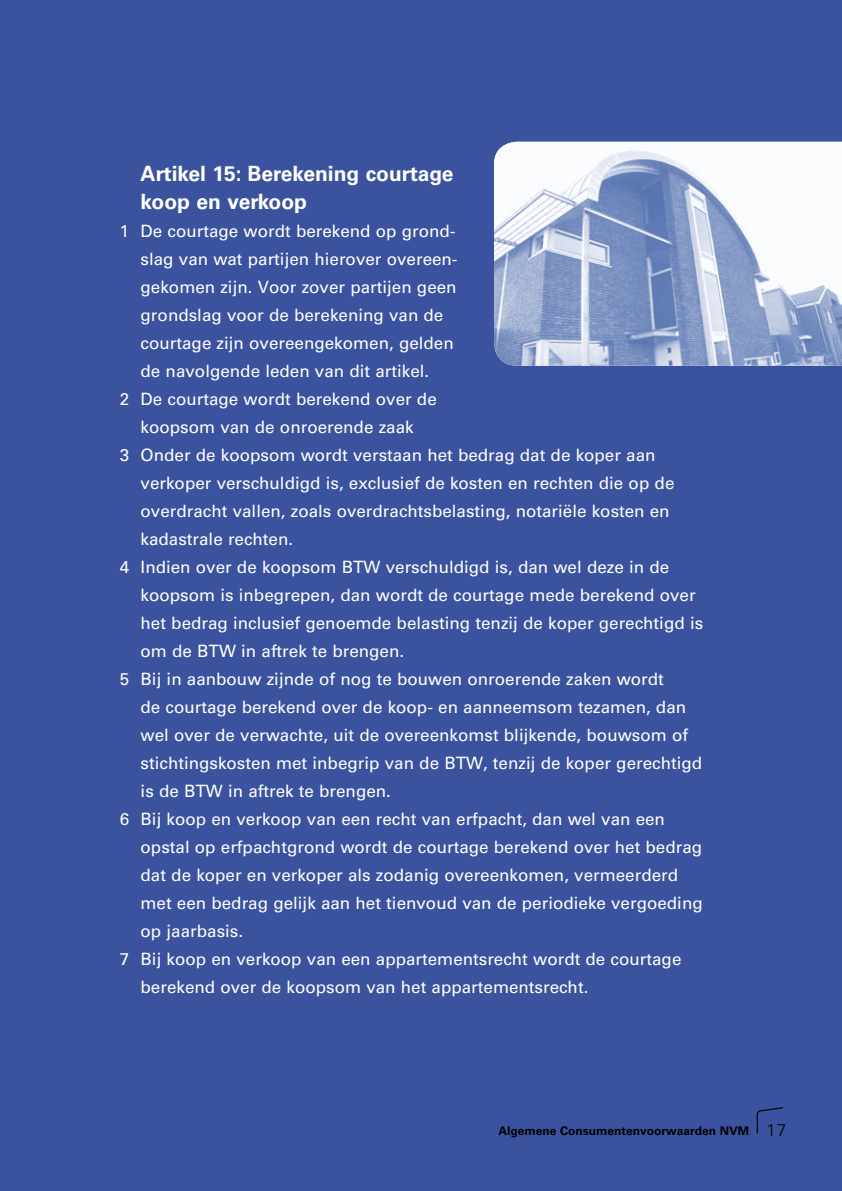
<style>
.page{position:relative;width:842px;height:1191px;background:#3b539e}
.page>*{position:absolute;margin:0;border:0;box-sizing:border-box;transform-origin:0 0}
.t1{font:700 21px/28px "Univers";color:#fff}
.t2{font:17px "Univers";color:#fff}
.t3{font:700 12px "Univers";color:#000}
.s1{font-weight:300;font-size:17px}
</style>
<div class="page">
<svg style="left:756px;top:1107px;width:27px;height:26px"></svg>
<img style="left:494px;top:142px;width:348px;height:224px">
<p class="t1" style="left:141px;top:160px;width:315px">Artikel 15: Berekening courtage koop en verkoop</p>
<p class="t2" style="left:120px;top:221px;width:337px">1 De courtage wordt berekend op grond-</p>
<p class="t2" style="left:141px;top:249px;width:318px">slag van wat partijen hierover overeen-</p>
<p class="t2" style="left:141px;top:277px;width:317px">gekomen zijn. Voor zover partijen geen</p>
<p class="t2" style="left:141px;top:305px;width:304px">grondslag voor de berekening van de</p>
<p class="t2" style="left:141px;top:333px;width:315px">courtage zijn overeengekomen, gelden</p>
<p class="t2" style="left:141px;top:361px;width:290px">de navolgende leden van dit artikel.</p>
<p class="t2" style="left:120px;top:389px;width:318px">2 De courtage wordt berekend over de</p>
<p class="t2" style="left:141px;top:417px;width:275px">koopsom van de onroerende zaak</p>
<p class="t2" style="left:120px;top:445px;width:537px">3 Onder de koopsom wordt verstaan het bedrag dat de koper aan</p>
<p class="t2" style="left:141px;top:473px;width:535px">verkoper verschuldigd is, exclusief de kosten en rechten die op de</p>
<p class="t2" style="left:141px;top:501px;width:531px">overdracht vallen, zoals overdrachtsbelasting, notariële kosten en</p>
<p class="t2" style="left:141px;top:529px;width:154px">kadastrale rechten.</p>
<p class="t2" style="left:120px;top:557px;width:551px">4 Indien over de koopsom BTW verschuldigd is, dan wel deze in de</p>
<p class="t2" style="left:141px;top:585px;width:556px">koopsom is inbegrepen, dan wordt de courtage mede berekend over</p>
<p class="t2" style="left:141px;top:613px;width:564px">het bedrag inclusief genoemde belasting tenzij de koper gerechtigd is</p>
<p class="t2" style="left:141px;top:641px;width:265px">om de BTW in aftrek te brengen.</p>
<p class="t2" style="left:120px;top:669px;width:546px">5 Bij in aanbouw zijnde of nog te bouwen onroerende zaken wordt</p>
<p class="t2" style="left:141px;top:697px;width:547px">de courtage berekend over de koop- en aanneemsom tezamen, dan</p>
<p class="t2" style="left:141px;top:725px;width:549px">wel over de verwachte, uit de overeenkomst blijkende, bouwsom of</p>
<p class="t2" style="left:141px;top:753px;width:563px">stichtingskosten met inbegrip van de BTW, tenzij de koper gerechtigd</p>
<p class="t2" style="left:141px;top:781px;width:252px">is de BTW in aftrek te brengen.</p>
<p class="t2" style="left:120px;top:809px;width:547px">6 Bij koop en verkoop van een recht van erfpacht, dan wel van een</p>
<p class="t2" style="left:141px;top:837px;width:563px">opstal op erfpachtgrond wordt de courtage berekend over het bedrag</p>
<p class="t2" style="left:141px;top:865px;width:539px">dat de koper en verkoper als zodanig overeenkomen, vermeerderd</p>
<p class="t2" style="left:141px;top:893px;width:564px">met een bedrag gelijk aan het tienvoud van de periodieke vergoeding</p>
<p class="t2" style="left:141px;top:921px;width:104px">op jaarbasis.</p>
<p class="t2" style="left:120px;top:949px;width:563px">7 Bij koop en verkoop van een appartementsrecht wordt de courtage</p>
<p class="t2" style="left:141px;top:977px;width:449px">berekend over de koopsom van het appartementsrecht.</p>
<p class="t3" style="left:498px;top:1123px;width:289px">Algemene Consumentenvoorwaarden NVM <span class="s1">17</span></p>
</div>
